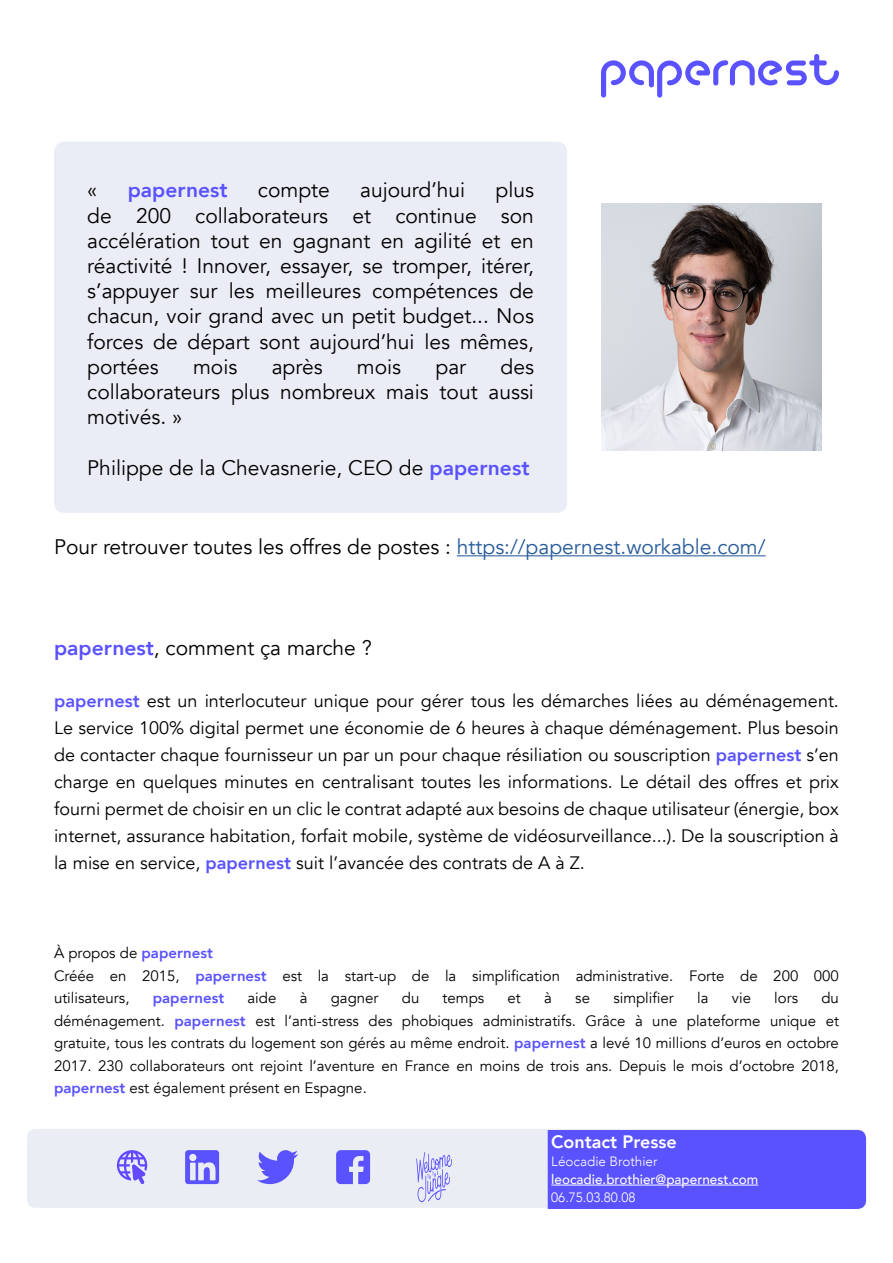
<style>
.page{position:relative;width:893px;height:1263px;background:#fff}
.page>*{position:absolute;margin:0;border:0;box-sizing:border-box;transform-origin:0 0}
.t1{font:21px/25.2px "Avenir";color:#000;text-align:justify}
.t2{font:800 21px "Avenir";color:#5a52ff}
.t3{font:18px/27px "Avenir";color:#000;text-align:justify}
.t4{font:800 18px "Avenir";color:#fff}
.t5{font:15px/22.5px "Avenir";color:#000}
.t6{font:800 15px "Avenir";color:#5a52ff}
.t7{font:500 13.5px "Avenir";color:#fff}
.t8{font:300 13.5px "Avenir";color:#fff}
.s1{font-weight:800;color:#5a52ff}
.s2{color:#275b9b}
</style>
<div class="page">
<hr style="left:457px;top:555px;width:309px;height:1px;background:#275b9b">
<div style="left:27px;top:1129px;width:839px;height:79px;background:#ebedf5;border-radius:9px"></div>
<svg style="left:257px;top:1150px;width:41px;height:34px"></svg>
<svg style="left:185px;top:1150px;width:34px;height:34px"></svg>
<svg style="left:117px;top:1150px;width:30px;height:34px"></svg>
<svg style="left:336px;top:1150px;width:34px;height:34px"></svg>
<svg style="left:416px;top:1152px;width:36px;height:50px"></svg>
<div style="left:548px;top:1130px;width:318px;height:79px;background:#5a52ff"></div>
<hr style="left:551px;top:1185px;width:207px;height:1px;background:#fff">
<svg style="left:601px;top:54px;width:238px;height:44px"></svg>
<div style="left:60px;top:148px;width:501px;height:359px;background:#ebedf6;border-radius:4px"></div>
<div style="left:54px;top:142px;width:513px;height:371px;border:12px solid #ebedf6;border-radius:4px"></div>
<img style="left:601px;top:204px;width:220px;height:247px">
<p class="t1" style="left:87px;top:178px;width:448px;text-indent:408px">plus de 200 collaborateurs et continue son accélération tout en gagnant en agilité et en réactivité ! Innover, essayer, se tromper, itérer, s’appuyer sur les meilleures compétences de chacun, voir grand avec un petit budget... Nos forces de départ sont aujourd’hui les mêmes, portées</p>
<p class="t1" style="left:87px;top:178px;width:12px">«</p>
<p class="t2" style="left:128px;top:174px;width:101px">papernest</p>
<p class="t1" style="left:258px;top:178px;width:73px">compte</p>
<p class="t1" style="left:360px;top:178px;width:107px">aujourd’hui</p>
<p class="t1" style="left:87px;top:354px;width:448px;text-indent:413px">des collaborateurs plus nombreux mais tout aussi motivés. »</p>
<p class="t1" style="left:87px;top:455px;width:444px">Philippe de la Chevasnerie, CEO de <span class="s1">papernest</span></p>
<p class="t1" style="left:193px;top:354px;width:46px">mois</p>
<p class="t1" style="left:272px;top:354px;width:52px">après</p>
<p class="t1" style="left:357px;top:354px;width:46px">mois</p>
<p class="t1" style="left:436px;top:354px;width:32px">par</p>
<p class="t1" style="left:54px;top:535px;width:713px">Pour retrouver toutes les offres de postes : <span class="s2">https://papernest.workable.com/</span></p>
<p class="t1" style="left:54px;top:636px;width:319px"><span class="s1">papernest</span>, comment ça marche ?</p>
<p class="t3" style="left:54px;top:688px;width:786px"><span class="s1">papernest</span> est un interlocuteur unique pour gérer tous les démarches liées au déménagement.<br>Le service 100% digital permet une économie de 6 heures à chaque déménagement. Plus besoin de contacter chaque fournisseur un par un pour chaque résiliation ou souscription <span class="s1">papernest</span> s’en charge en quelques minutes en centralisant toutes les informations. Le détail des offres et prix fourni permet de choisir en un clic le contrat adapté aux besoins de chaque utilisateur (énergie, box internet, assurance habitation, forfait mobile, système de vidéosurveillance...). De la souscription à la mise en service, <span class="s1">papernest</span> suit l’avancée des contrats de A à Z.</p>
<p class="t5" style="left:54px;top:942px;width:786px">À propos de <span class="s1">papernest<br></span>Créée en 2015, <span class="s1">papernest</span> est la start-up de la simplification administrative. Forte de 200 000 utilisateurs,</p>
<p class="t6" style="left:153px;top:986px;width:73px">papernest</p>
<p class="t5" style="left:247px;top:987px;width:30px">aide</p>
<p class="t5" style="left:300px;top:987px;width:9px">à</p>
<p class="t5" style="left:331px;top:987px;width:49px">gagner</p>
<p class="t5" style="left:402px;top:987px;width:19px">du</p>
<p class="t5" style="left:443px;top:987px;width:43px">temps</p>
<p class="t5" style="left:508px;top:987px;width:15px">et</p>
<p class="t5" style="left:544px;top:987px;width:9px">à</p>
<p class="t5" style="left:575px;top:987px;width:16px">se</p>
<p class="t5" style="left:613px;top:987px;width:62px">simplifier</p>
<p class="t5" style="left:697px;top:987px;width:13px">la</p>
<p class="t5" style="left:732px;top:987px;width:21px">vie</p>
<p class="t5" style="left:774px;top:987px;width:25px">lors</p>
<p class="t5" style="left:54px;top:987px;width:786px;text-align:justify;text-indent:767px">du déménagement. <span class="s1">papernest</span> est l’anti-stress des phobiques administratifs. Grâce à une plateforme unique et gratuite, tous les contrats du logement son gérés au même endroit. <span class="s1">papernest</span> a levé 10 millions d’euros en octobre 2017. 230 collaborateurs ont rejoint l’aventure en France en moins de trois ans. Depuis le mois d’octobre 2018, <span class="s1">papernest</span> est également présent en Espagne.</p>
<p class="t4" style="left:551px;top:1128px;width:127px">Contact Presse</p>
<p class="t8" style="left:551px;top:1153px;width:108px">Léocadie Brothier</p>
<p class="t7" style="left:551px;top:1168px;width:208px">leocadie.brothier@papernest.com</p>
<p class="t8" style="left:551px;top:1189px;width:86px">06.75.03.80.08</p>
</div>
